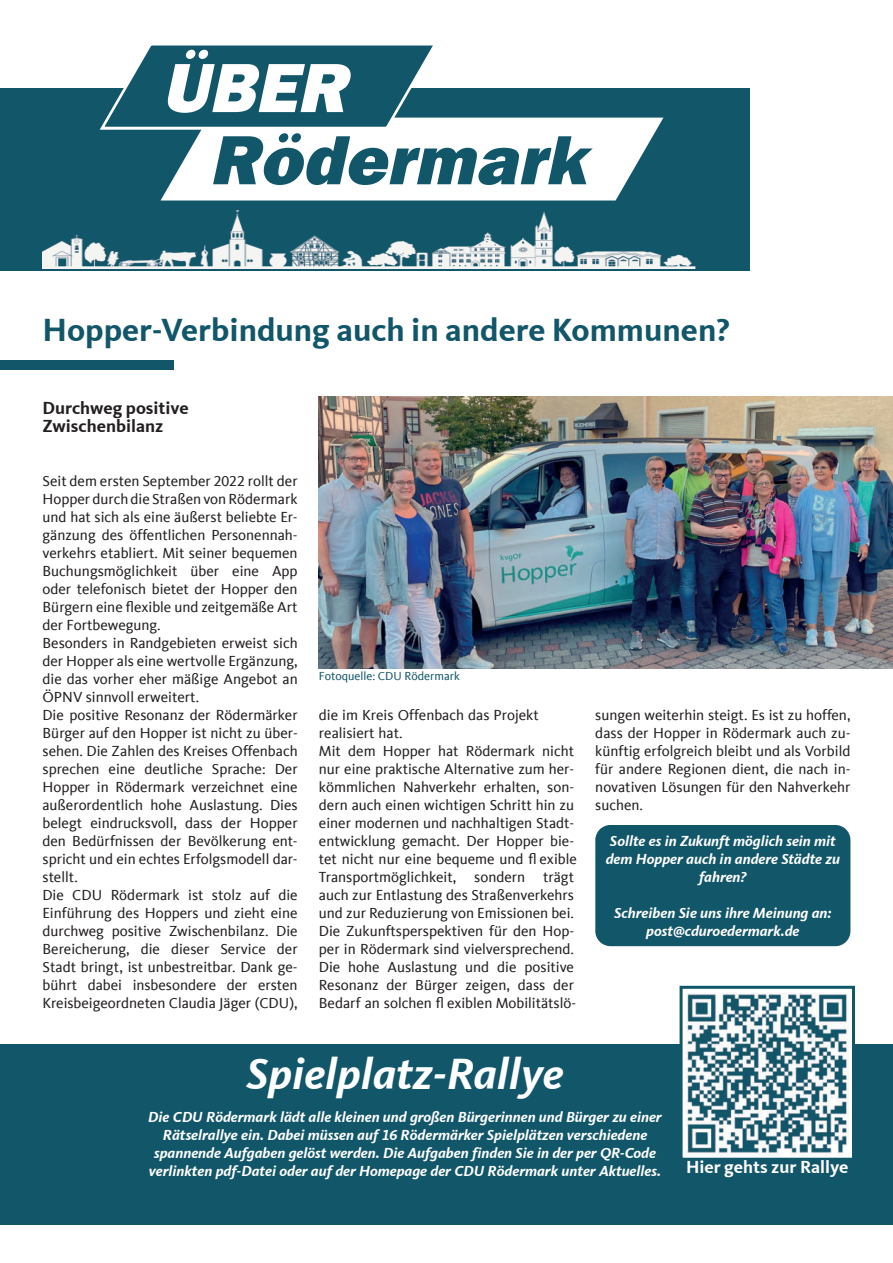
<style>
.page{position:relative;width:893px;height:1263px;background:#fff}
.page>*{position:absolute;margin:0;border:0;box-sizing:border-box;transform-origin:0 0}
.t1{font:italic 800 72px "Franklin Gothic";color:#125669}
.t2{font:italic 800 72px "Franklin Gothic";color:#fff}
.t3{font:italic 700 45px "CDU Kievit Tab";color:#fff}
.t4{font:700 33px "CDU Kievit Tab";color:#125669}
.t5{font:700 18px/18px "CDU Kievit Tab";color:#231f20}
.t6{font:700 18px "CDU Kievit Tab";color:#fff}
.t7{font:15px/18px "CDU Kievit Tab";color:#231f20}
.t8{font:italic 700 15px/18px "CDU Kievit Tab";color:#fff;text-align:center}
.t9{font:12px "CDU Kievit Tab";color:#125669}
</style>
<div class="page">
<div style="left:0;top:88px;width:750px;height:183px;background:#125669"></div>
<img style="left:43px;top:210px;width:653px;height:59px">
<svg style="left:99px;top:45px;width:564px;height:155px"></svg>
<div style="left:0;top:1044px;width:893px;height:180px;background:#125669"></div>
<div style="left:0;top:360px;width:173px;height:9px;background:#125669"></div>
<img style="left:318px;top:396px;width:575px;height:272px">
<div style="left:603px;top:832px;width:240px;height:107px;background:#125669;border-radius:8px"></div>
<div style="left:595px;top:825px;width:255px;height:121px;border:15px solid #125669;border-radius:8px"></div>
<img style="left:684px;top:993px;width:167px;height:164px">
<div style="left:680px;top:986px;width:175px;height:175px;border:3px solid #125769"></div>
<h1 class="t2" style="left:161px;top:45px;width:197px">‹BER</h1>
<h1 class="t1" style="left:209px;top:117px;width:378px">Rˆdermark</h1>
<h3 class="t4" style="left:43px;top:317px;width:689px">Hopper-Verbindung auch in andere Kommunen?</h3>
<p class="t5" style="left:43px;top:401px;width:148px">Durchweg positive<br>Zwischenbilanz</p>
<p class="t7" style="left:43px;top:473px;width:257px">Seit dem ersten September 2022 rollt der Hopper durch die Straßen von Rödermark und hat sich als eine äußerst beliebte Er&shy;gänzung des öffentlichen Personennah&shy;verkehrs etabliert. Mit seiner bequemen Buchungsmöglichkeit über eine App oder telefonisch bietet der Hopper den Bürgern eine 昀氀exible und zeitgemäße Art der Fortbewegung.<br>Besonders in Randgebieten erweist sich der Hopper als eine wertvolle Ergänzung, die das vorher eher mäßige Angebot an ÖPNV sinnvoll erweitert.<br>Die positive Resonanz der Rödermärker Bürger auf den Hopper ist nicht zu über&shy;sehen. Die Zahlen des Kreises Offenbach sprechen eine deutliche Sprache: Der Hopper in Rödermark verzeichnet eine außerordentlich hohe Auslastung. Dies belegt eindrucksvoll, dass der Hopper den Bedürfnissen der Bevölkerung ent&shy;spricht und ein echtes Erfolgsmodell dar&shy;stellt.<br>Die CDU Rödermark ist stolz auf die Einführung des Hoppers und zieht eine durchweg positive Zwischenbilanz. Die Bereicherung, die dieser Service der Stadt bringt, ist unbestreitbar. Dank ge&shy;bührt dabei insbesondere der ersten Kreisbeigeordneten Claudia Jäger (CDU),</p>
<p class="t9" style="left:319px;top:671px;width:142px">Fotoquelle: CDU Rödermark</p>
<p class="t7" style="left:319px;top:707px;width:259px">die im Kreis Offenbach das Projekt realisiert hat.<br>Mit dem Hopper hat Rödermark nicht nur eine praktische Alternative zum her&shy;kömmlichen Nahverkehr erhalten, son&shy;dern auch einen wichtigen Schritt hin zu einer modernen und nachhaltigen Stadt&shy;entwicklung gemacht. Der Hopper bie&shy;tet nicht nur eine bequeme und 昀氀 exible Transportmöglichkeit, sondern trägt auch zur Entlastung des Straßenverkehrs und zur Reduzierung von Emissionen bei.<br>Die Zukunftsperspektiven für den Hop&shy;per in Rödermark sind vielversprechend.<br>Die hohe Auslastung und die positive Resonanz der Bürger zeigen, dass der Bedarf an solchen 昀氀 exiblen Mobilitätslö-</p>
<p class="t7" style="left:595px;top:707px;width:257px;text-align:justify">sungen weiterhin steigt. Es ist zu hoffen, dass der Hopper in Rödermark auch zu&shy;künftig erfolgreich bleibt und als Vorbild für andere Regionen dient, die nach in&shy;novativen Lösungen für den Nahverkehr suchen.</p>
<p class="t8" style="left:606px;top:833px;width:236px">Sollte es in Zukunft mˆglich sein mit dem Hopper auch in andere St‰dte zu fahren?</p>
<p class="t8" style="left:614px;top:905px;width:219px">Schreiben Sie uns ihre Meinung an: post@cduroedermark.de</p>
<h2 class="t3" style="left:247px;top:1056px;width:318px">Spielplatz-Rallye</h2>
<p class="t8" style="left:148px;top:1109px;width:515px">Die CDU Rˆdermark l‰dt alle kleinen und groflen B¸rgerinnen und B¸rger zu einer R‰tselrallye ein. Dabei m¸ssen auf 16 Rˆderm‰rker Spielpl‰tzen verschiedene spannende Aufgaben gelˆst werden. Die Aufgaben finden Sie in der per QR-Code verlinkten pdf-Datei oder auf der Homepage der CDU Rˆdermark unter Aktuelles.</p>
<p class="t6" style="left:686px;top:1160px;width:164px">Hier gehts zur Rallye</p>
</div>
